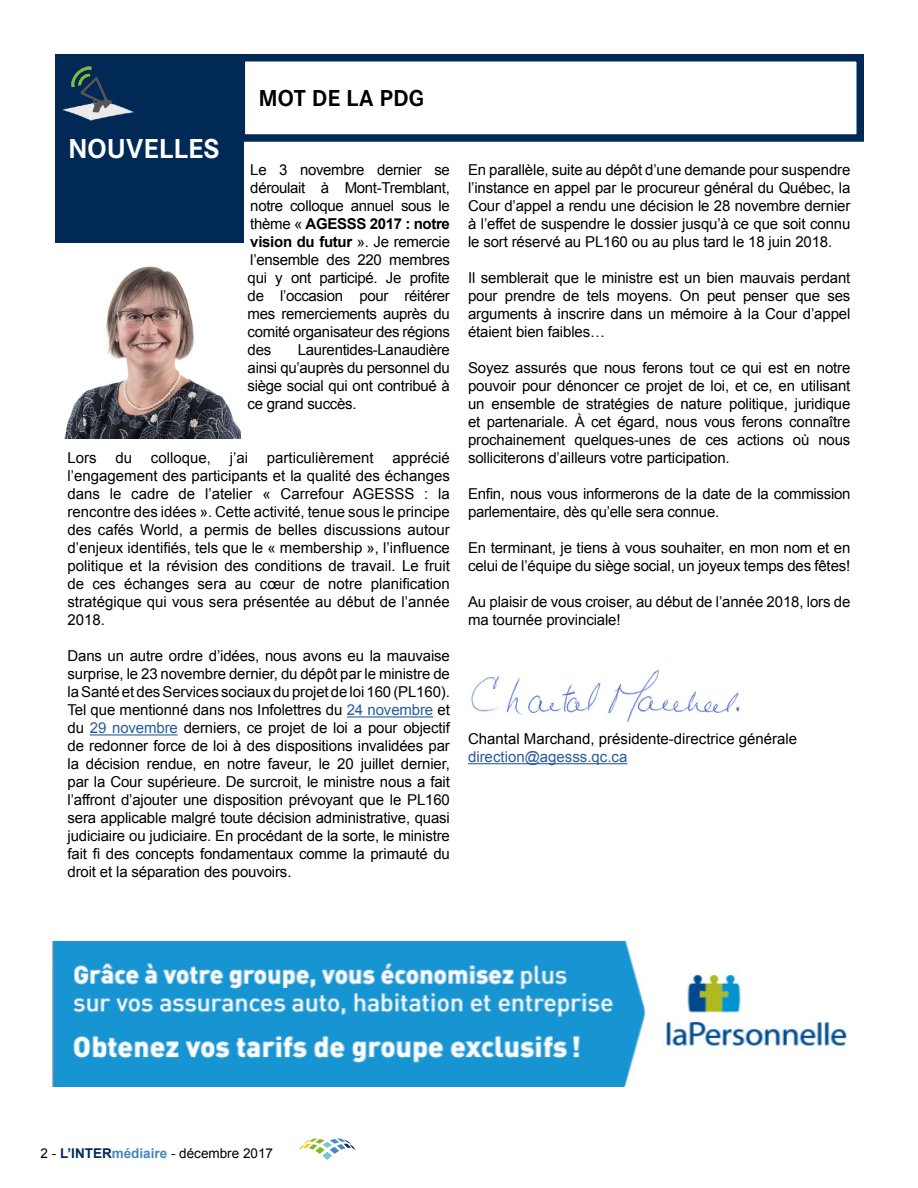
<style>
.page{position:relative;width:918px;height:1188px;background:#fff}
.page>*{position:absolute;margin:0;border:0;box-sizing:border-box;transform-origin:0 0}
.t1{font:700 28.5px "Corporate S Pro";color:#fff}
.t2{font:700 24px "Corporate S Pro";color:#000}
.t3{font:15px/18px "Arial";letter-spacing:-.01em;color:#000;text-align:justify}
.t4{font:15px "Arial";color:#275b9b}
.t5{font:13.5px "Arial";color:#000}
.s1{font-weight:700}
.s2{color:#275b9b}
.s3{font-weight:700;color:#002956}
.s4{font-weight:700;color:#4888b6}
</style>
<div class="page">
<svg style="left:322px;top:1152px;width:10px;height:8px"></svg>
<svg style="left:330px;top:1147px;width:9px;height:7px"></svg>
<svg style="left:315px;top:1147px;width:10px;height:7px"></svg>
<svg style="left:299px;top:1138px;width:57px;height:12px"></svg>
<hr style="left:347px;top:716px;width:86px;height:1px;background:#275b9b">
<hr style="left:90px;top:734px;width:88px;height:1px;background:#275b9b">
<hr style="left:468px;top:763px;width:159px;height:1px;background:#275b9b">
<div style="left:55px;top:54px;width:189px;height:189px;background:#002956"></div>
<img style="left:64px;top:266px;width:177px;height:173px">
<img style="left:62px;top:66px;width:71px;height:55px">
<div style="left:238px;top:54px;width:626px;height:88px;border:8px solid #002956"></div>
<img style="left:471px;top:670px;width:269px;height:52px">
<img style="left:52px;top:942px;width:795px;height:145px">
<h1 class="t1" style="left:68px;top:126px;width:153px">NOUVELLES</h1>
<h2 class="t2" style="left:259px;top:79px;width:167px">MOT DE LA PDG</h2>
<p class="t3" style="left:248px;top:161px;width:204px">Le 3 novembre dernier se déroulait à Mont-Tremblant, notre colloque annuel sous le thème « <span class="s1">AGESSS 2017 : notre vision du futur</span> ». Je remercie l’ensemble des 220 membres qui y ont participé. Je profite de l’occasion pour réitérer mes remerciements auprès du comité organisateur des régions des</p>
<p class="t3" style="left:248px;top:341px;width:204px;text-indent:50px">Laurentides-Lanaudière ainsi qu’auprès du personnel du siège social qui ont contribué à ce grand succès.</p>
<p class="t3" style="left:67px;top:449px;width:31px">Lors</p>
<p class="t3" style="left:115px;top:449px;width:18px">du</p>
<p class="t3" style="left:151px;top:449px;width:62px">colloque,</p>
<p class="t3" style="left:230px;top:449px;width:20px">j’ai</p>
<p class="t3" style="left:267px;top:449px;width:108px">particulièrement</p>
<p class="t3" style="left:67px;top:449px;width:384px;text-indent:325px">apprécié l’engagement des participants et la qualité des échanges dans le cadre de l’atelier « Carrefour AGESSS : la rencontre des idées ». Cette activité, tenue sous le principe des cafés World, a permis de belles discussions autour d’enjeux identifiés, tels que le « membership », l’influence politique et la révision des conditions de travail. Le fruit de ces échanges sera au cœur de notre planification stratégique qui vous sera présentée au début de l’année 2018.</p>
<p class="t3" style="left:67px;top:647px;width:384px">Dans un autre ordre d’idées, nous avons eu la mauvaise surprise, le 23 novembre dernier, du dépôt par le ministre de la Santé et des Services sociaux du projet de loi 160 (PL160).<br>Tel que mentionné dans nos Infolettres du <span class="s2">24 novembre</span> et du <span class="s2">29 novembre</span> derniers, ce projet de loi a pour objectif de redonner force de loi à des dispositions invalidées par la décision rendue, en notre faveur, le 20 juillet dernier, par la Cour supérieure. De surcroit, le ministre nous a fait l’affront d’ajouter une disposition prévoyant que le PL160 sera applicable malgré toute décision administrative, quasi judiciaire ou judiciaire. En procédant de la sorte, le ministre fait fi des concepts fondamentaux comme la primauté du droit et la séparation des pouvoirs.</p>
<p class="t3" style="left:468px;top:161px;width:384px">En parallèle, suite au dépôt d’une demande pour suspendre l’instance en appel par le procureur général du Québec, la Cour d’appel a rendu une décision le 28 novembre dernier à l’effet de suspendre le dossier jusqu’à ce que soit connu le sort réservé au PL160 ou au plus tard le 18 juin 2018.</p>
<p class="t3" style="left:468px;top:269px;width:384px">Il semblerait que le ministre est un bien mauvais perdant pour prendre de tels moyens. On peut penser que ses arguments à inscrire dans un mémoire à la Cour d’appel étaient bien faibles…</p>
<p class="t3" style="left:468px;top:359px;width:384px">Soyez assurés que nous ferons tout ce qui est en notre pouvoir pour dénoncer ce projet de loi, et ce, en utilisant un ensemble de stratégies de nature politique, juridique et partenariale. À cet égard, nous vous ferons connaître prochainement quelques-unes de ces actions où nous solliciterons d’ailleurs votre participation.</p>
<p class="t3" style="left:468px;top:485px;width:384px">Enfin, nous vous informerons de la date de la commission parlementaire, dès qu’elle sera connue.</p>
<p class="t3" style="left:468px;top:539px;width:384px">En terminant, je tiens à vous souhaiter, en mon nom et en celui de l’équipe du siège social, un joyeux temps des fêtes!</p>
<p class="t3" style="left:468px;top:593px;width:384px">Au plaisir de vous croiser, au début de l’année 2018, lors de ma tournée provinciale!</p>
<p class="t3" style="left:468px;top:730px;width:331px">Chantal Marchand, présidente-directrice générale</p>
<p class="t4" style="left:468px;top:747px;width:161px">direction@agesss.qc.ca</p>
<p class="t5" style="left:40px;top:1144px;width:234px">2 - <span class="s3">L’INTER</span><span class="s4">médiaire</span> - décembre 2017</p>
</div>
